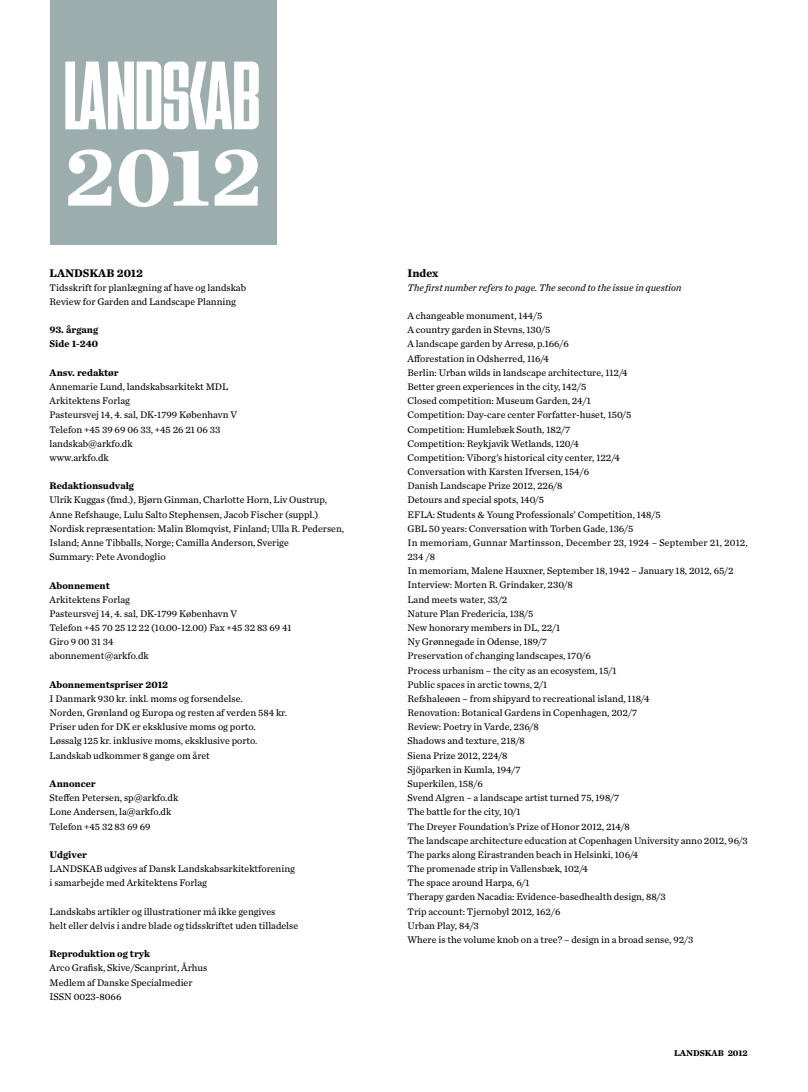
<style>
.page{position:relative;width:808px;height:1092px;background:#fff}
.page>*{position:absolute;margin:0;border:0;box-sizing:border-box;transform-origin:0 0}
.t1{font:700 87.5px "Chronicle Text G2";color:#fff}
.t2{font:700 11.5px "Chronicle Text G2";color:#000}
.t3{font:10px/14.1px "Chronicle Text G2";color:#000}
.t4{font:700 10px/14.1px "Chronicle Text G2";color:#000}
.t5{font:italic 10px "Chronicle Text G2";color:#000}
.t6{font:700 8.88px "Chronicle Text G2";color:#000}
</style>
<div class="page">
<div style="left:50px;top:0;width:226px;height:244px;background:#9baead"></div>
<svg style="left:65px;top:62px;width:194px;height:67px"></svg>
<h1 class="t1" style="left:64px;top:105px;width:200px">2012</h1>
<p class="t2" style="left:50px;top:263px;width:95px">LANDSKAB 2012</p>
<p class="t3" style="left:50px;top:280px;width:198px">Tidsskrift for planlægning af have og landskab<br>Review for Garden and Landscape Planning</p>
<p class="t4" style="left:50px;top:322px;width:50px">93. årgang<br>Side 1-240</p>
<p class="t4" style="left:50px;top:365px;width:71px">Ansv. redaktør</p>
<p class="t3" style="left:50px;top:379px;width:189px">Annemarie Lund, landskabsarkitekt MDL<br>Arkitektens Forlag<br>Pasteursvej 14, 4. sal, DK-1799 København V<br>Telefon +45 39 69 06 33, +45 26 21 06 33 landskab@arkfo.dk<br>www.arkfo.dk</p>
<p class="t4" style="left:50px;top:478px;width:86px">Redaktionsudvalg</p>
<p class="t3" style="left:50px;top:492px;width:296px">Ulrik Kuggas (fmd.), Bjørn Ginman, Charlotte Horn, Liv Oustrup, Anne Refshauge, Lulu Salto Stephensen, Jacob Fischer (suppl.)<br>Nordisk repræsentation: Malin Blomqvist, Finland; Ulla R. Pedersen, Island; Anne Tibballs, Norge; Camilla Anderson, Sverige<br>Summary: Pete Avondoglio</p>
<p class="t4" style="left:50px;top:577px;width:62px">Abonnement</p>
<p class="t3" style="left:50px;top:591px;width:244px">Arkitektens Forlag<br>Pasteursvej 14, 4. sal, DK-1799 København V<br>Telefon +45 70 25 12 22 (10.00-12.00) Fax +45 32 83 69 41<br>Giro 9 00 31 34<br>abonnement@arkfo.dk</p>
<p class="t4" style="left:50px;top:676px;width:120px">Abonnementspriser 2012</p>
<p class="t3" style="left:50px;top:691px;width:239px">I Danmark 930 kr. inkl. moms og forsendelse.<br>Norden, Grønland og Europa og resten af verden 584 kr.<br>Priser uden for DK er eksklusive moms og porto.<br>Løssalg 125 kr. inklusive moms, eksklusive porto.<br>Landskab udkommer 8 gange om året</p>
<p class="t4" style="left:50px;top:776px;width:48px">Annoncer</p>
<p class="t3" style="left:50px;top:790px;width:130px">Steffen Petersen, sp@arkfo.dk<br>Lone Andersen, la@arkfo.dk<br>Telefon +45 32 83 69 69</p>
<p class="t4" style="left:50px;top:846px;width:39px">Udgiver</p>
<p class="t3" style="left:50px;top:861px;width:247px">LANDSKAB udgives af Dansk Landskabsarkitektforening i samarbejde med Arkitektens Forlag</p>
<p class="t3" style="left:50px;top:903px;width:250px">Landskabs artikler og illustrationer må ikke gengives<br>helt eller delvis i andre blade og tidsskriftet uden tilladelse</p>
<p class="t4" style="left:50px;top:946px;width:102px">Reproduktion og tryk</p>
<p class="t3" style="left:50px;top:960px;width:159px">Arco Grafisk, Skive/Scanprint, Århus<br>Medlem af Danske Specialmedier<br>ISSN 0023-8066</p>
<p class="t2" style="left:407px;top:263px;width:32px">Index</p>
<p class="t5" style="left:407px;top:280px;width:275px">The first number refers to page. The second to the issue in question</p>
<p class="t3" style="left:407px;top:308px;width:342px">A changeable monument, 144/5<br>A country garden in Stevns, 130/5<br>A landscape garden by Arresø, p.166/6<br>Afforestation in Odsherred, 116/4<br>Berlin: Urban wilds in landscape architecture, 112/4<br>Better green experiences in the city, 142/5<br>Closed competition: Museum Garden, 24/1<br>Competition: Day-care center Forfatter-huset, 150/5<br>Competition: Humlebæk South, 182/7<br>Competition: Reykjavik Wetlands, 120/4<br>Competition: Viborg’s historical city center, 122/4<br>Conversation with Karsten Ifversen, 154/6<br>Danish Landscape Prize 2012, 226/8<br>Detours and special spots, 140/5<br>EFLA: Students &amp; Young Professionals’ Competition, 148/5<br>GBL 50 years: Conversation with Torben Gade, 136/5<br>In memoriam, Gunnar Martinsson, December 23, 1924 – September 21, 2012, 234 /8<br>In memoriam, Malene Hauxner, September 18, 1942 – January 18, 2012, 65/2<br>Interview: Morten R. Grindaker, 230/8<br>Land meets water, 33/2<br>Nature Plan Fredericia, 138/5<br>New honorary members in DL, 22/1<br>Ny Grønnegade in Odense, 189/7<br>Preservation of changing landscapes, 170/6<br>Process urbanism – the city as an ecosystem, 15/1<br>Public spaces in arctic towns, 2/1<br>Refshaleøen – from shipyard to recreational island, 118/4<br>Renovation: Botanical Gardens in Copenhagen, 202/7<br>Review: Poetry in Varde, 236/8<br>Shadows and texture, 218/8<br>Siena Prize 2012, 224/8<br>Sjöparken in Kumla, 194/7<br>Superkilen, 158/6<br>Svend Algren – a landscape artist turned 75, 198/7<br>The battle for the city, 10/1<br>The Dreyer Foundation’s Prize of Honor 2012, 214/8<br>The landscape architecture education at Copenhagen University anno 2012, 96/3<br>The parks along Eirastranden beach in Helsinki, 106/4<br>The promenade strip in Vallensbæk, 102/4<br>The space around Harpa, 6/1<br>Therapy garden Nacadia: Evidence-basedhealth design, 88/3<br>Trip account: Tjernobyl 2012, 162/6<br>Urban Play, 84/3<br>Where is the volume knob on a tree? – design in a broad sense, 92/3</p>
<p class="t6" style="left:674px;top:1045px;width:75px">LANDSKAB 2012</p>
</div>
